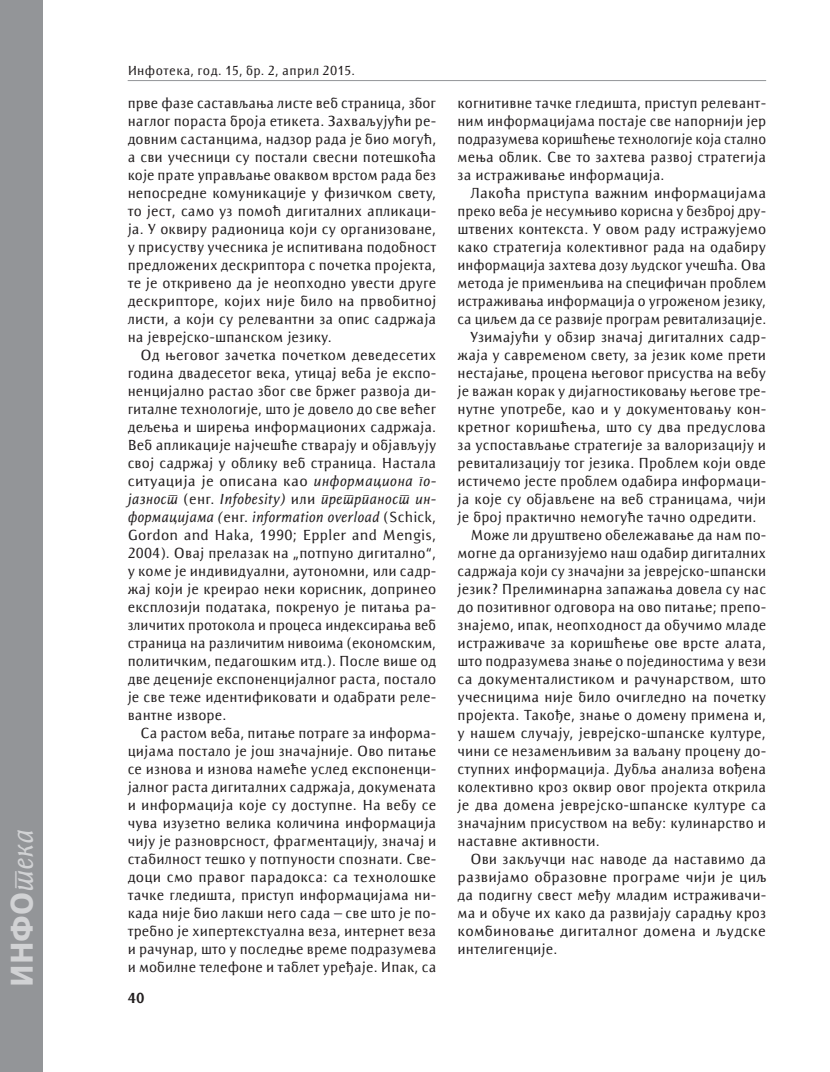
<style>
.page{position:relative;width:830px;height:1072px;background:#fff}
.page>*{position:absolute;margin:0;border:0;box-sizing:border-box;transform-origin:0 0}
.t1{font:700 30px "DejaVu Sans Condensed";color:#d1d2d4}
.t2{font:15px/18px "Resavska BG Sans";letter-spacing:.01em;color:#231f20;text-align:justify}
.t3{font:15px "Resavska BG Sans";letter-spacing:.01em;color:#231f20;scale:1.04 1}
.t4{font:700 15px "Resavska BG Sans";color:#231f20}
.t5{font:13.5px "Resavska BG Sans";letter-spacing:.025em;color:#231f20}
.s1{font-family:"Resavska BG Sans";font-weight:400;font-style:italic}
.s2{font-style:italic}
</style>
<div class="page">
<hr style="left:128px;top:80px;width:637px;height:1px;background:#939598">
<div style="left:0;top:0;width:43px;height:1071px;background:#939598"></div>
<h1 class="t1" style="left:-3px;top:986px;width:159px;rotate:-90deg">Инфо<span class="s1">тека</span></h1>
<p class="t5" style="left:128px;top:63px;width:229px">Инфотека, год. 15, бр. 2, април 2015.</p>
<p class="t2" style="left:128px;top:94px;width:310px">прве фазе састављања листе веб страница, због наглог пораста броја етикета. Захваљујући ре&shy;довним састанцима, надзор рада је био могућ, а сви учесници су постали свесни потешкоћа које прате управљање оваквом врстом рада без непосредне комуникације у физичком свету, то јест, само уз помоћ дигиталних апликаци&shy;ја. У оквиру радионица који су организоване, у присуству учесника је испитивана подобност предложених дескриптора с почетка пројекта, те је откривено да је неопходно увести друге дескрипторе, којих није било на првобитној листи, а који су релевантни за опис садржаја на јеврејско-шпанском језику.</p>
<p class="t2" style="left:128px;top:346px;width:310px;text-indent:13px">Од његовог зачетка почетком деведесетих година двадесетог века, утицај веба је експо&shy;ненцијално растао због све бржег развоја ди&shy;гиталне технологије, што је довело до све већег дељења и ширења информационих садржаја.<br>Веб апликације најчешће стварају и објављују свој садржај у облику веб страница. Настала ситуација је описана као <span class="s2">информациона го&shy;јазност</span> (енг. <span class="s2">Infobesity)</span> или <span class="s2">претрпаност ин&shy;формацијама (</span>енг. <span class="s2">information overload</span> (Schick, Gordon and Haka, 1990; Eppler and Mengis, 2004). Овај прелазак на „потпуно дигитално“, у коме је индивидуални, аутономни, или садр&shy;жај који је креирао неки корисник, допринео експлозији података, покренуо је питања ра&shy;зличитих протокола и процеса индексирања веб страница на различитим нивоима (економским, политичким, педагошким итд.). После више од две деценије експоненцијалног раста, постало је све теже идентификовати и одабрати реле&shy;вантне изворе.</p>
<p class="t2" style="left:128px;top:724px;width:310px;text-indent:13px">Са растом веба, питање потраге за информа&shy;цијама постало је још значајније. Ово питање се изнова и изнова намеће услед експоненци&shy;јалног раста дигиталних садржаја, докумената и информација које су доступне. На вебу се чува изузетно велика количина информација чију је разноврсност, фрагментацију, значај и стабилност тешко у потпуности спознати. Све&shy;доци смо правог парадокса: са технолошке тачке гледишта, приступ информацијама ни&shy;када није био лакши него сада – све што је по&shy;требно је хипертекстуална веза, интернет веза и рачунар, што у последње време подразумева и мобилне телефоне и таблет уређаје. Ипак, са</p>
<p class="t4" style="left:128px;top:989px;width:18px">40</p>
<p class="t2" style="left:457px;top:94px;width:310px">когнитивне тачке гледишта, приступ релевант&shy;ним информацијама постаје све напорнији јер подразумева коришћење технологије која стално мења облик. Све то захтева развој стратегија за истраживање информација.</p>
<p class="t2" style="left:470px;top:184px;width:297px">Лакоћа приступа важним информацијама</p>
<p class="t2" style="left:457px;top:202px;width:310px">преко веба је несумњиво корисна у безброј дру-</p>
<p class="t2" style="left:457px;top:220px;width:310px">штвених контекста. У овом раду истражујемо</p>
<p class="t2" style="left:457px;top:238px;width:310px">како стратегија колективног рада на одабиру</p>
<p class="t2" style="left:457px;top:256px;width:310px">информација захтева дозу људског учешћа. Ова</p>
<p class="t2" style="left:457px;top:274px;width:310px">метода је применљива на специфичан проблем</p>
<p class="t2" style="left:457px;top:292px;width:310px">истраживања информација о угроженом језику,</p>
<p class="t2" style="left:457px;top:310px;width:310px">са циљем да се развије програм ревитализације.</p>
<p class="t2" style="left:470px;top:328px;width:297px">Узимајући у обзир значај дигиталних садр-</p>
<p class="t2" style="left:457px;top:346px;width:310px">жаја у савременом свету, за језик коме прети</p>
<p class="t2" style="left:457px;top:364px;width:310px">нестајање, процена његовог присуства на вебу</p>
<p class="t2" style="left:457px;top:382px;width:310px">је важан корак у дијагностиковању његове тре-</p>
<p class="t2" style="left:457px;top:400px;width:310px">нутне употребе, као и у документовању кон-</p>
<p class="t2" style="left:457px;top:418px;width:310px">кретног коришћења, што су два предуслова</p>
<p class="t2" style="left:457px;top:436px;width:310px">за успостављање стратегије за валоризацију и</p>
<p class="t2" style="left:457px;top:454px;width:310px">ревитализацију тог језика. Проблем који овде</p>
<p class="t2" style="left:457px;top:472px;width:310px">истичемо јесте проблем одабира информаци-</p>
<p class="t2" style="left:457px;top:490px;width:310px">ја које су објављене на веб страницама, чији</p>
<p class="t2" style="left:457px;top:508px;width:300px">је број практично немогуће тачно одредити.</p>
<p class="t2" style="left:470px;top:526px;width:297px">Може ли друштвено обележавање да нам по-</p>
<p class="t2" style="left:457px;top:544px;width:310px">могне да организујемо наш одабир дигиталних</p>
<p class="t2" style="left:457px;top:562px;width:310px">садржаја који су значајни за јеврејско-шпански</p>
<p class="t2" style="left:457px;top:580px;width:310px">језик? Прелиминарна запажања довела су нас</p>
<p class="t2" style="left:457px;top:598px;width:310px">до позитивног одговора на ово питање; препо-</p>
<p class="t2" style="left:457px;top:616px;width:310px">знајемо, ипак, неопходност да обучимо младе</p>
<p class="t2" style="left:457px;top:634px;width:310px">истраживаче за коришћење ове врсте алата,</p>
<p class="t2" style="left:457px;top:652px;width:310px">што подразумева знање о појединостима у вези</p>
<p class="t2" style="left:457px;top:670px;width:310px">са документалистиком и рачунарством, што</p>
<p class="t2" style="left:457px;top:688px;width:310px">учесницима није било очигледно на почетку</p>
<p class="t2" style="left:457px;top:706px;width:310px">пројекта. Такође, знање о домену примена и,</p>
<p class="t2" style="left:457px;top:724px;width:310px">у нашем случају, јеврејско-шпанске културе,</p>
<p class="t2" style="left:457px;top:742px;width:310px">чини се незаменљивим за ваљану процену до-</p>
<p class="t2" style="left:457px;top:760px;width:310px">ступних информација. Дубља анализа вођена</p>
<p class="t2" style="left:457px;top:778px;width:310px">колективно кроз оквир овог пројекта открила</p>
<p class="t2" style="left:457px;top:796px;width:310px">је два домена јеврејско-шпанске културе са</p>
<p class="t2" style="left:457px;top:814px;width:310px">значајним присуством на вебу: кулинарство и</p>
<p class="t2" style="left:457px;top:832px;width:144px">наставне активности.</p>
<p class="t2" style="left:470px;top:850px;width:297px">Ови закључци нас наводе да наставимо да</p>
<p class="t2" style="left:457px;top:868px;width:310px">развијамо образовне програме чији је циљ</p>
<p class="t2" style="left:457px;top:886px;width:310px">да подигну свест међу младим истраживачи-</p>
<p class="t2" style="left:457px;top:904px;width:310px">ма и обуче их како да развијају сарадњу кроз</p>
<p class="t3" style="left:457px;top:922px;width:298px">комбиновање дигиталног домена и људске</p>
<p class="t2" style="left:457px;top:940px;width:101px">интелигенције.</p>
</div>
